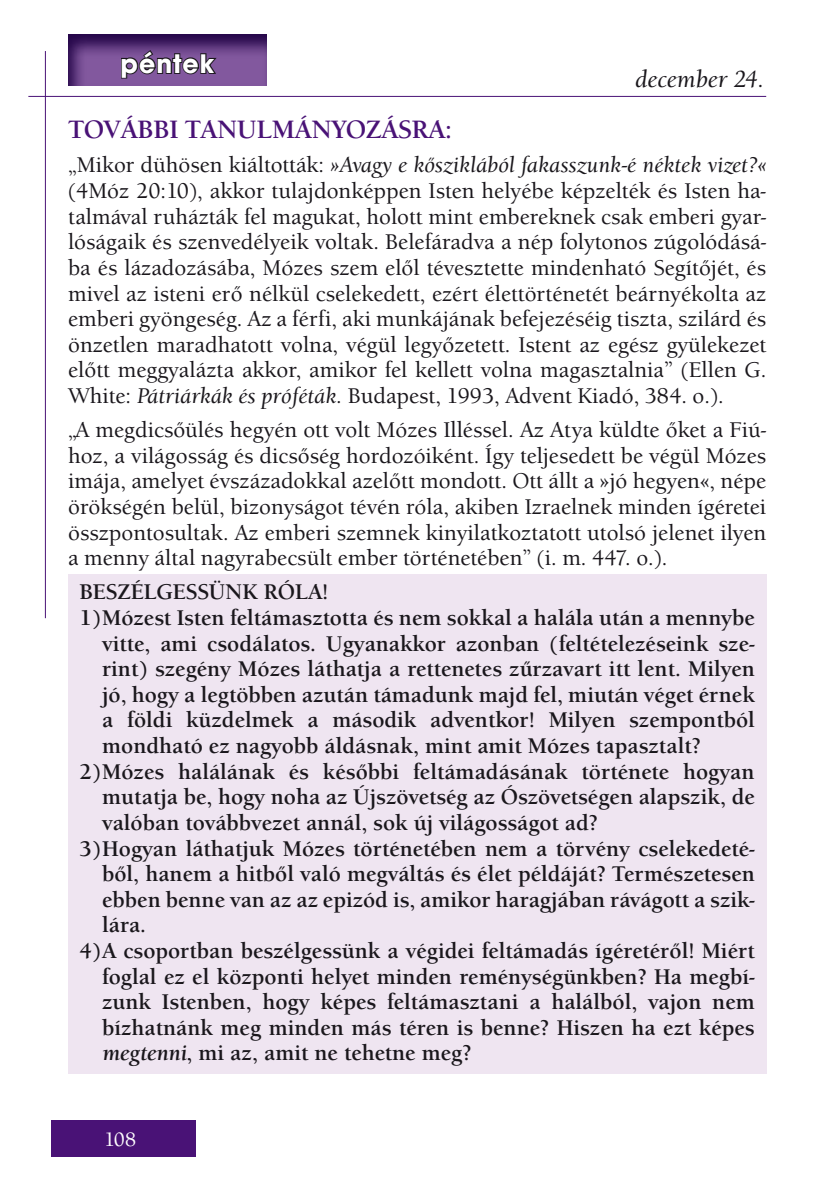
<style>
.page{position:relative;width:840px;height:1191px;background:#fff}
.page>*{position:absolute;margin:0;border:0;box-sizing:border-box;transform-origin:0 0}
.t1{font:700 28px "Avant Gar Got Itc TEE";letter-spacing:.04em;color:#fff}
.t2{font:700 26px "Berkeley Old Sty Itc TEE";color:#491276}
.t3{font:italic 500 24px "Berkeley Old Sty Itc TEE";color:#1a171c}
.t4{font:500 22px/25.6px "Berkeley Old Sty Itc TEE";color:#1a171c;text-align:justify}
.t5{font:700 22px "Berkeley Old Sty Itc TEE";color:#1a171c}
.t6{font:500 20px "Berkeley Old Sty Itc TEE";color:#fff}
.s1{font-style:italic}
</style>
<div class="page">
<div style="left:51px;top:1120px;width:145px;height:37px;background:#491276"></div>
<hr style="left:28px;top:96px;width:737px;height:1px;background:#491276">
<hr style="left:45px;top:51px;width:1px;height:567px;background:#491276">
<svg style="left:68px;top:34px;width:199px;height:52px;background:#613b80"></svg>
<svg style="left:120px;top:49px;width:99px;height:31px;background:#5e4072"></svg>
<div style="left:68px;top:574px;width:697px;height:500px;background:#efe5f1"></div>
<p class="t1" style="left:120px;top:46px;width:95px">péntek</p>
<p class="t3" style="left:634px;top:65px;width:130px">december 24.</p>
<p class="t2" style="left:68px;top:115px;width:385px">TOVÁBBI TANULMÁNYOZÁSRA:</p>
<p class="t4" style="left:68px;top:152px;width:699px">„Mikor dühösen kiáltották: <span class="s1">»Avagy e kősziklából fakasszunk-é néktek vizet?« </span>(4Móz 20:10), akkor tulajdonképpen Isten helyébe képzelték és Isten ha&shy;talmával ruházták fel magukat, holott mint embereknek csak emberi gyar&shy;lóságaik és szenvedélyeik voltak. Belefáradva a nép folytonos zúgolódásá&shy;ba és lázadozásába, Mózes szem elől tévesztette mindenható Segítőjét, és mivel az isteni erő nélkül cselekedett, ezért élettörténetét beárnyékolta az emberi gyöngeség. Az a férfi, aki munkájának befejezéséig tiszta, szilárd és önzetlen maradhatott volna, végül legyőzetett. Istent az egész gyülekezet előtt meggyalázta akkor, amikor fel kellett volna magasztalnia” (Ellen G.<br>White: <span class="s1">Pátriárkák és próféták.</span> Budapest, 1993, Advent Kiadó, 384. o.).</p>
<p class="t4" style="left:68px;top:417px;width:699px">„A megdicsőülés hegyén ott volt Mózes Illéssel. Az Atya küldte őket a Fiú&shy;hoz, a világosság és dicsőség hordozóiként. Így teljesedett be végül Mózes imája, amelyet évszázadokkal azelőtt mondott. Ott állt a »jó hegyen«, népe örökségén belül, bizonyságot tévén róla, akiben Izraelnek minden ígéretei összpontosultak. Az emberi szemnek kinyilatkoztatott utolsó jelenet ilyen a menny által nagyrabecsült ember történetében” (i. m. 447. o.).</p>
<p class="t5" style="left:79px;top:579px;width:250px">BESZÉLGESSÜNK RÓLA!</p>
<p class="t5" style="left:79px;top:605px;width:676px">1)Mózest Isten feltámasztotta és nem sokkal a halála után a mennybe</p>
<p class="t5" style="left:102px;top:630px;width:653px">vitte, ami csodálatos. Ugyanakkor azonban (feltételezéseink sze-</p>
<p class="t5" style="left:102px;top:656px;width:654px">rint) szegény Mózes láthatja a rettenetes zűrzavart itt lent. Milyen</p>
<p class="t5" style="left:102px;top:681px;width:653px">jó, hogy a legtöbben azután támadunk majd fel, miután véget érnek</p>
<p class="t5" style="left:102px;top:707px;width:653px">a földi küzdelmek a második adventkor! Milyen szempontból</p>
<p class="t5" style="left:102px;top:733px;width:599px">mondható ez nagyobb áldásnak, mint amit Mózes tapasztalt?</p>
<p class="t5" style="left:79px;top:758px;width:676px">2)Mózes halálának és későbbi feltámadásának története hogyan</p>
<p class="t5" style="left:102px;top:784px;width:653px">mutatja be, hogy noha az Újszövetség az Ószövetségen alapszik, de</p>
<p class="t5" style="left:102px;top:809px;width:497px">valóban továbbvezet annál, sok új világosságot ad?</p>
<p class="t5" style="left:79px;top:835px;width:676px">3)Hogyan láthatjuk Mózes történetében nem a törvény cselekedeté-</p>
<p class="t5" style="left:102px;top:861px;width:654px">ből, hanem a hitből való megváltás és élet példáját? Természetesen</p>
<p class="t5" style="left:102px;top:886px;width:653px">ebben benne van az az epizód is, amikor haragjában rávágott a szik-</p>
<p class="t5" style="left:102px;top:912px;width:45px">lára.</p>
<p class="t5" style="left:79px;top:937px;width:676px">4)A csoportban beszélgessünk a végidei feltámadás ígéretéről! Miért</p>
<p class="t5" style="left:102px;top:963px;width:654px">foglal ez el központi helyet minden reménységünkben? Ha megbí-</p>
<p class="t5" style="left:102px;top:989px;width:653px">zunk Istenben, hogy képes feltámasztani a halálból, vajon nem</p>
<p class="t5" style="left:102px;top:1014px;width:653px">bízhatnánk meg minden más téren is benne? Hiszen ha ezt képes</p>
<p class="t5" style="left:102px;top:1040px;width:370px"><span class="s1">megtenni</span>, mi az, amit ne tehetne meg?</p>
<p class="t6" style="left:104px;top:1128px;width:33px">108</p>
</div>
